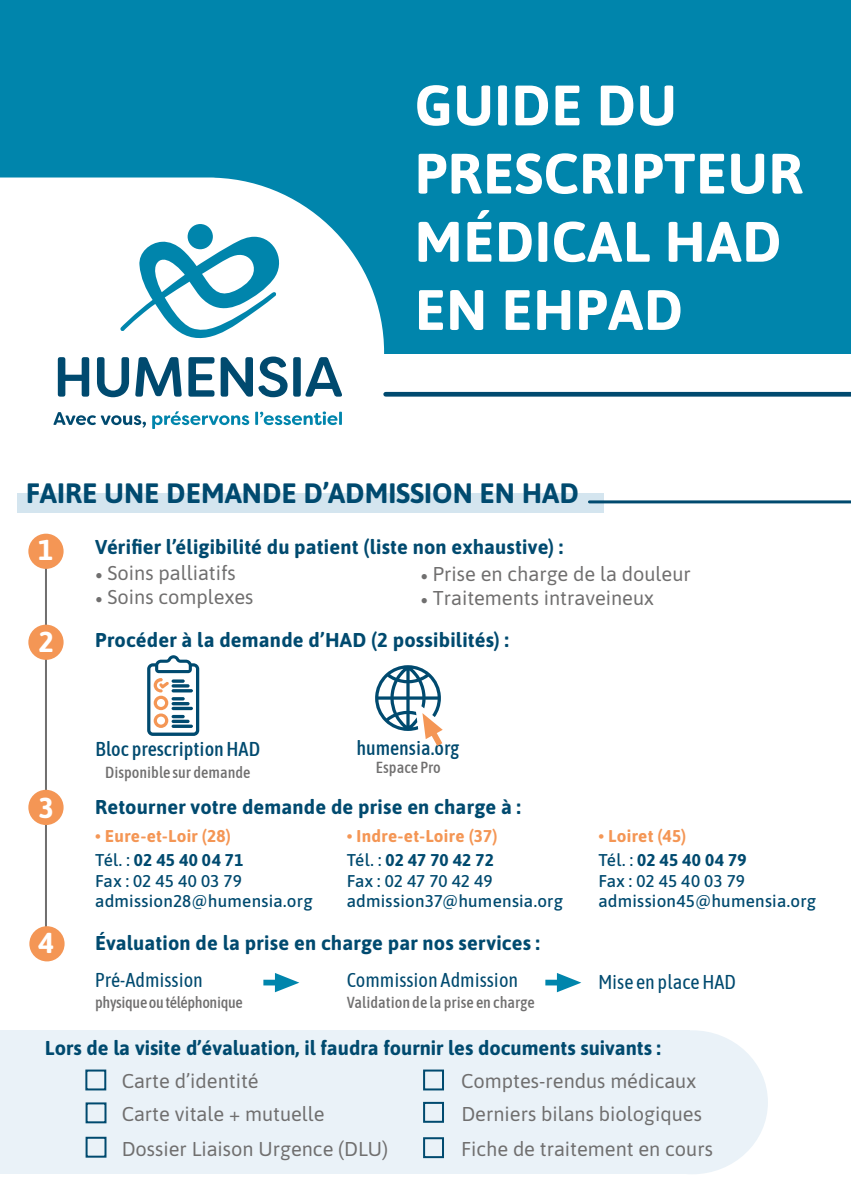
<style>
.page{position:relative;width:851px;height:1191px;background:#fff}
.page>*{position:absolute;margin:0;border:0;box-sizing:border-box;transform-origin:0 0}
.t1{font:700 56.8px/68.2px "Asap";letter-spacing:.01em;color:#fff}
.t2{font:700 28.8px "Asap";color:#fff}
.t3{font:700 28px "Asap";color:#004a6f}
.t4{font:700 20px/42px "Asap";letter-spacing:.01em;color:#004a6f}
.t5{font:20px/32.6px "Asap";color:#706f6f}
.t6{font:20px "Asap Condensed";color:#004a6f}
.t7{font:500 20px "Asap Condensed";color:#004a6f}
.t8{font:500 17px/20.4px "Asap";letter-spacing:.015em;color:#004a6f}
.t9{font:700 17px/24.4px "Asap";letter-spacing:.02em;color:#f49655}
.t10{font:500 16px "Asap Condensed";color:#706f6f}
.t11{font:500 16px "Asap Condensed";letter-spacing:-.02em;color:#706f6f}
.s1{font-family:"Minion Pro"}
.s2{font-family:"Minion Pro";font-weight:400;color:#706f6f}
.s3{font-weight:400;color:#706f6f}
.s4{font-weight:500;color:#004a6f}
.s5{color:#004a6f}
</style>
<div class="page">
<hr style="left:45px;top:563px;width:2px;height:380px;background:#706f6f">
<div style="left:29px;top:926px;width:36px;height:35px;background:#f49655;border-radius:50%"></div>
<div style="left:0;top:0;width:850px;height:353px;background:#0085ac"></div>
<svg style="left:0;top:177px;width:384px;height:249px;fill:#fff"></svg>
<svg style="left:58px;top:357px;width:31px;height:39px"></svg>
<svg style="left:97px;top:357px;width:32px;height:40px"></svg>
<svg style="left:135px;top:357px;width:47px;height:39px"></svg>
<svg style="left:188px;top:357px;width:26px;height:39px"></svg>
<svg style="left:220px;top:356px;width:67px;height:41px"></svg>
<div style="left:293px;top:357px;width:8px;height:39px;background:#004a6f;border-radius:2px"></div>
<svg style="left:305px;top:357px;width:37px;height:39px"></svg>
<svg style="left:53px;top:412px;width:93px;height:16px"></svg>
<svg style="left:152px;top:411px;width:97px;height:18px"></svg>
<svg style="left:255px;top:411px;width:87px;height:14px"></svg>
<svg style="left:120px;top:237px;width:167px;height:110px"></svg>
<div style="left:187px;top:224px;width:26px;height:25px;background:#0085ac;border-radius:50%"></div>
<hr style="left:385px;top:392px;width:465px;height:4px;background:#004a6f">
<div style="left:17px;top:493px;width:586px;height:20px;background:#d4e5ef"></div>
<hr style="left:589px;top:500px;width:261px;height:3px;background:#004a6f">
<div style="left:28px;top:533px;width:36px;height:36px;background:#f49655;border-radius:50%"></div>
<div style="left:28px;top:624px;width:36px;height:36px;background:#f49655;border-radius:50%"></div>
<div style="left:28px;top:790px;width:36px;height:35px;background:#f49655;border-radius:50%"></div>
<svg style="left:375px;top:665px;width:67px;height:81px"></svg>
<svg style="left:147px;top:655px;width:52px;height:81px"></svg>
<div style="left:616px;top:1030px;width:151px;height:144px;background:#eaf2f8;border-radius:50%"></div>
<div style="left:0;top:1030px;width:689px;height:144px;background:#eaf2f8"></div>
<div style="left:86px;top:1102px;width:20px;height:21px;border:2px solid #004a6f"></div>
<div style="left:423px;top:1069px;width:21px;height:21px;border:2px solid #004a6f"></div>
<div style="left:423px;top:1101px;width:21px;height:21px;border:2px solid #004a6f"></div>
<div style="left:423px;top:1137px;width:21px;height:21px;border:2px solid #004a6f"></div>
<div style="left:86px;top:1136px;width:20px;height:21px;border:2px solid #004a6f"></div>
<div style="left:85px;top:1069px;width:21px;height:21px;border:2px solid #004a6f"></div>
<svg style="left:263px;top:973px;width:36px;height:19px"></svg>
<svg style="left:545px;top:973px;width:36px;height:19px"></svg>
<h1 class="t1" style="left:414px;top:69px;width:390px">GUIDE DU<br>PRESCRIPTEUR<br>MÉDICAL HAD<br>EN EHPAD</h1>
<h3 class="t3" style="left:26px;top:474px;width:554px">FAIRE UNE DEMANDE D’ADMISSION EN HAD</h3>
<h2 class="t2" style="left:38px;top:529px;width:17px">1</h2>
<p class="t4" style="left:95px;top:524px;width:469px">Vérifier l’éligibilité du patient (liste non exhaustive) :</p>
<p class="t5" style="left:95px;top:556px;width:142px"><span class="s1">•</span> Soins palliatifs</p>
<p class="t5" style="left:95px;top:580px;width:160px"><span class="s1">•</span> Soins complexes</p>
<p class="t5" style="left:420px;top:556px;width:272px"><span class="s1">•</span> Prise en charge de la douleur</p>
<p class="t4" style="left:95px;top:576px;width:560px;text-indent:325px"><span class="s2">•</span> <span class="s3">Traitements intraveineux<br></span>Procéder à la demande d’HAD (2 possibilités) :</p>
<h2 class="t2" style="left:39px;top:622px;width:17px">2</h2>
<h2 class="t2" style="left:39px;top:787px;width:17px">3</h2>
<h2 class="t2" style="left:38px;top:922px;width:17px">4</h2>
<p class="t7" style="left:95px;top:735px;width:166px">Bloc prescription HAD</p>
<p class="t10" style="left:105px;top:761px;width:147px">Disponible sur demande</p>
<p class="t7" style="left:356px;top:734px;width:105px">humensia.org</p>
<p class="t10" style="left:376px;top:756px;width:66px">Espace Pro</p>
<p class="t4" style="left:95px;top:785px;width:427px">Retourner votre demande de prise en charge à :</p>
<p class="t9" style="left:95px;top:823px;width:150px">• Eure-et-Loir (28)<br><span class="s4">Tél. :</span> <span class="s5">02 45 40 04 71</span></p>
<p class="t8" style="left:95px;top:869px;width:219px">Fax : 02 45 40 03 79 admission28@humensia.org</p>
<p class="t9" style="left:347px;top:823px;width:152px">• Indre-et-Loire (37)<br><span class="s4">Tél. :</span> <span class="s5">02 47 70 42 72</span></p>
<p class="t8" style="left:347px;top:869px;width:218px">Fax : 02 47 70 42 49 admission37@humensia.org</p>
<p class="t4" style="left:95px;top:920px;width:446px">Évaluation de la prise en charge par nos services :</p>
<p class="t9" style="left:598px;top:823px;width:150px">• Loiret (45)<br><span class="s4">Tél. :</span> <span class="s5">02 45 40 04 79</span></p>
<p class="t8" style="left:598px;top:869px;width:219px">Fax : 02 45 40 03 79 admission45@humensia.org</p>
<p class="t6" style="left:95px;top:966px;width:109px">Pré-Admission</p>
<p class="t6" style="left:347px;top:966px;width:173px">Commission Admission</p>
<p class="t6" style="left:598px;top:968px;width:139px">Mise en place HAD</p>
<p class="t11" style="left:95px;top:991px;width:149px">physique ou téléphonique</p>
<p class="t10" style="left:347px;top:991px;width:189px">Validation de la prise en charge</p>
<p class="t4" style="left:45px;top:1025px;width:617px">Lors de la visite d’évaluation, il faudra fournir les documents suivants :</p>
<p class="t5" style="left:122px;top:1063px;width:204px">Carte d’identité<br>Carte vitale + mutuelle</p>
<p class="t5" style="left:122px;top:1131px;width:268px">Dossier Liaison Urgence (DLU)</p>
<p class="t5" style="left:461px;top:1063px;width:242px">Comptes-rendus médicaux<br>Derniers bilans biologiques</p>
<p class="t5" style="left:461px;top:1131px;width:253px">Fiche de traitement en cours</p>
</div>
